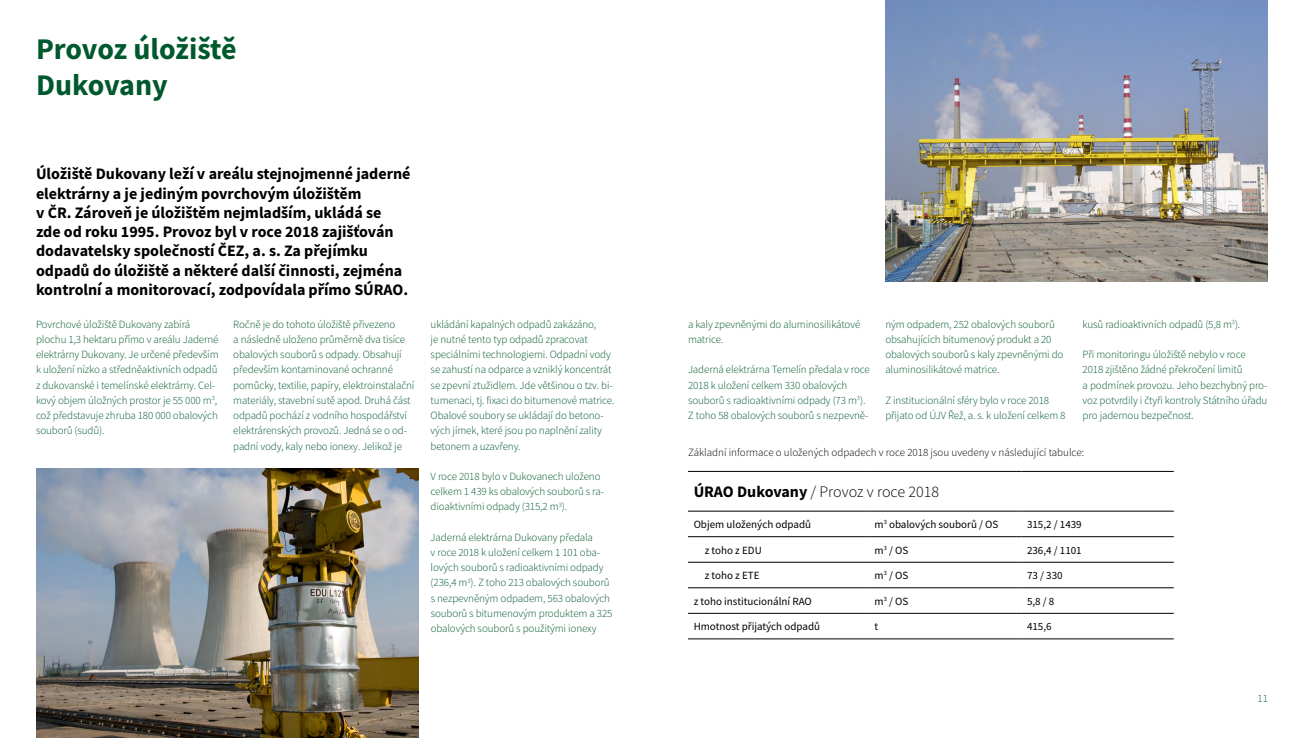
<style>
.page{position:relative;width:1304px;height:738px;background:#fff}
.page>*{position:absolute;margin:0;border:0;box-sizing:border-box;transform-origin:0 0}
.t1{font:700 30px/36px "Source Sans Pro";letter-spacing:-.01em;color:#00582d}
.t2{font:700 16px/19.2px "Source Sans Pro";color:#000}
.t3{font:300 16px "Source Sans Pro";color:#000}
.t4{font:300 11px/15.2px "Source Sans Pro";letter-spacing:-.01em;color:#00582d}
.t5{font:11px "Source Sans Pro";color:#000}
.t6{font:300 11px "Source Sans Pro";color:#000}
.s1{font-weight:700}
</style>
<div class="page">
<img style="left:36px;top:468px;width:383px;height:269px">
<hr style="left:688px;top:471px;width:181px;height:1px;background:#000">
<hr style="left:869px;top:471px;width:152px;height:1px;background:#000">
<hr style="left:1021px;top:471px;width:153px;height:1px;background:#000">
<hr style="left:688px;top:510px;width:181px;height:1px;background:#000">
<hr style="left:869px;top:510px;width:152px;height:1px;background:#000">
<hr style="left:1021px;top:510px;width:153px;height:1px;background:#000">
<hr style="left:688px;top:536px;width:181px;height:1px;background:#000">
<hr style="left:869px;top:536px;width:152px;height:1px;background:#000">
<hr style="left:1021px;top:536px;width:153px;height:1px;background:#000">
<hr style="left:688px;top:561px;width:181px;height:1px;background:#000">
<hr style="left:869px;top:561px;width:152px;height:1px;background:#000">
<hr style="left:1021px;top:561px;width:153px;height:1px;background:#000">
<hr style="left:688px;top:587px;width:181px;height:1px;background:#000">
<hr style="left:869px;top:587px;width:152px;height:1px;background:#000">
<hr style="left:1021px;top:587px;width:153px;height:1px;background:#000">
<hr style="left:688px;top:612px;width:181px;height:1px;background:#000">
<hr style="left:869px;top:612px;width:152px;height:1px;background:#000">
<hr style="left:1021px;top:612px;width:153px;height:1px;background:#000">
<hr style="left:688px;top:638px;width:181px;height:1px;background:#000">
<hr style="left:869px;top:638px;width:152px;height:1px;background:#000">
<hr style="left:1021px;top:638px;width:153px;height:1px;background:#000">
<img style="left:885px;top:0;width:383px;height:281px">
<h1 class="t1" style="left:36px;top:30px;width:202px">Provoz úložiště<br>Dukovany</h1>
<p class="t2" style="left:36px;top:164px;width:376px">Úložiště Dukovany leží v areálu stejnojmenné jaderné elektrárny a je jediným povrchovým úložištěm<br>v ČR. Zároveň je úložištěm nejmladším, ukládá se<br>zde od roku 1995. Provoz byl v roce 2018 zajišťován dodavatelsky společností ČEZ, a. s. Za přejímku odpadů do úložiště a některé další činnosti, zejména kontrolní a monitorovací, zodpovídala přímo SÚRAO.</p>
<p class="t4" style="left:36px;top:316px;width:184px">Povrchové úložiště Dukovany zabírá plochu 1,3 hektaru přímo v areálu Jaderné elektrárny Dukovany. Je určené především k uložení nízko a středněaktivních odpadů z dukovanské i temelínské elektrárny. Cel&shy;kový objem úložných prostor je 55 000 m<sup>3</sup>, což představuje zhruba 180 000 obalových souborů (sudů).</p>
<p class="t4" style="left:233px;top:316px;width:183px">Ročně je do tohoto úložiště přivezeno<br>a následně uloženo průměrně dva tisíce obalových souborů s odpady. Obsahují především kontaminované ochranné pomůcky, textilie, papíry, elektroinstalační materiály, stavební sutě apod. Druhá část odpadů pochází z vodního hospodářství elektrárenských provozů. Jedná se o od&shy;padní vody, kaly nebo ionexy. Jelikož je</p>
<p class="t4" style="left:431px;top:316px;width:185px">ukládání kapalných odpadů zakázáno,<br>je nutné tento typ odpadů zpracovat speciálními technologiemi. Odpadní vody se zahustí na odparce a vzniklý koncentrát se zpevní ztužidlem. Jde většinou o tzv. bi&shy;tumenaci, tj. fixaci do bitumenové matrice.<br>Obalové soubory se ukládají do betono&shy;vých jímek, které jsou po naplnění zality betonem a uzavřeny.</p>
<p class="t4" style="left:431px;top:468px;width:175px">V roce 2018 bylo v Dukovanech uloženo celkem 1 439 ks obalových souborů s ra&shy;dioaktivními odpady (315,2 m<sup>3</sup>).</p>
<p class="t4" style="left:431px;top:529px;width:183px">Jaderná elektrárna Dukovany předala<br>v roce 2018 k uložení celkem 1 101 oba&shy;lových souborů s radioaktivními odpady (236,4 m<sup>3</sup>). Z toho 213 obalových souborů s nezpevněným odpadem, 563 obalových souborů s bitumenovým produktem a 325 obalových souborů s použitými ionexy</p>
<p class="t4" style="left:688px;top:316px;width:174px">a kaly zpevněnými do aluminosilikátové matrice.</p>
<p class="t4" style="left:688px;top:362px;width:183px">Jaderná elektrárna Temelín předala v roce 2018 k uložení celkem 330 obalových souborů s radioaktivními odpady (73 m<sup>3</sup>).<br>Z toho 58 obalových souborů s nezpevně-</p>
<p class="t4" style="left:885px;top:316px;width:180px">ným odpadem, 252 obalových souborů obsahujících bitumenový produkt a 20 obalových souborů s kaly zpevněnými do aluminosilikátové matrice.</p>
<p class="t4" style="left:885px;top:392px;width:182px">Z institucionální sféry bylo v roce 2018 přijato od ÚJV Řež, a. s. k uložení celkem 8</p>
<p class="t4" style="left:1083px;top:316px;width:159px">kusů radioaktivních odpadů (5,8 m<sup>3</sup>).</p>
<p class="t4" style="left:1083px;top:346px;width:186px">Při monitoringu úložiště nebylo v roce 2018 zjištěno žádné překročení limitů<br>a podmínek provozu. Jeho bezchybný pro&shy;voz potvrdily i čtyři kontroly Státního úřadu pro jadernou bezpečnost.</p>
<p class="t6" style="left:688px;top:445px;width:398px">Základní informace o uložených odpadech v roce 2018 jsou uvedeny v následující tabulce:</p>
<h2 class="t3" style="left:694px;top:482px;width:247px"><span class="s1">ÚRAO Dukovany</span> / Provoz v roce 2018</h2>
<p class="t5" style="left:694px;top:517px;width:119px">Objem uložených odpadů</p>
<p class="t5" style="left:875px;top:517px;width:125px">m<sup>3</sup> obalových souborů / OS</p>
<p class="t5" style="left:1027px;top:517px;width:56px">315,2 / 1439</p>
<p class="t5" style="left:705px;top:542px;width:59px">z toho z EDU</p>
<p class="t5" style="left:875px;top:542px;width:35px">m<sup>3</sup> / OS</p>
<p class="t5" style="left:1027px;top:542px;width:56px">236,4 / 1101</p>
<p class="t5" style="left:705px;top:568px;width:56px">z toho z ETE</p>
<p class="t5" style="left:875px;top:568px;width:35px">m<sup>3</sup> / OS</p>
<p class="t5" style="left:1027px;top:568px;width:37px">73 / 330</p>
<p class="t5" style="left:694px;top:593px;width:120px">z toho institucionální RAO</p>
<p class="t5" style="left:875px;top:593px;width:35px">m<sup>3</sup> / OS</p>
<p class="t5" style="left:1027px;top:593px;width:29px">5,8 / 8</p>
<p class="t5" style="left:694px;top:619px;width:128px">Hmotnost přijatých odpadů</p>
<p class="t5" style="left:875px;top:619px;width:5px">t</p>
<p class="t5" style="left:1027px;top:619px;width:26px">415,6</p>
<p class="t4" style="left:1257px;top:690px;width:12px">11</p>
</div>
